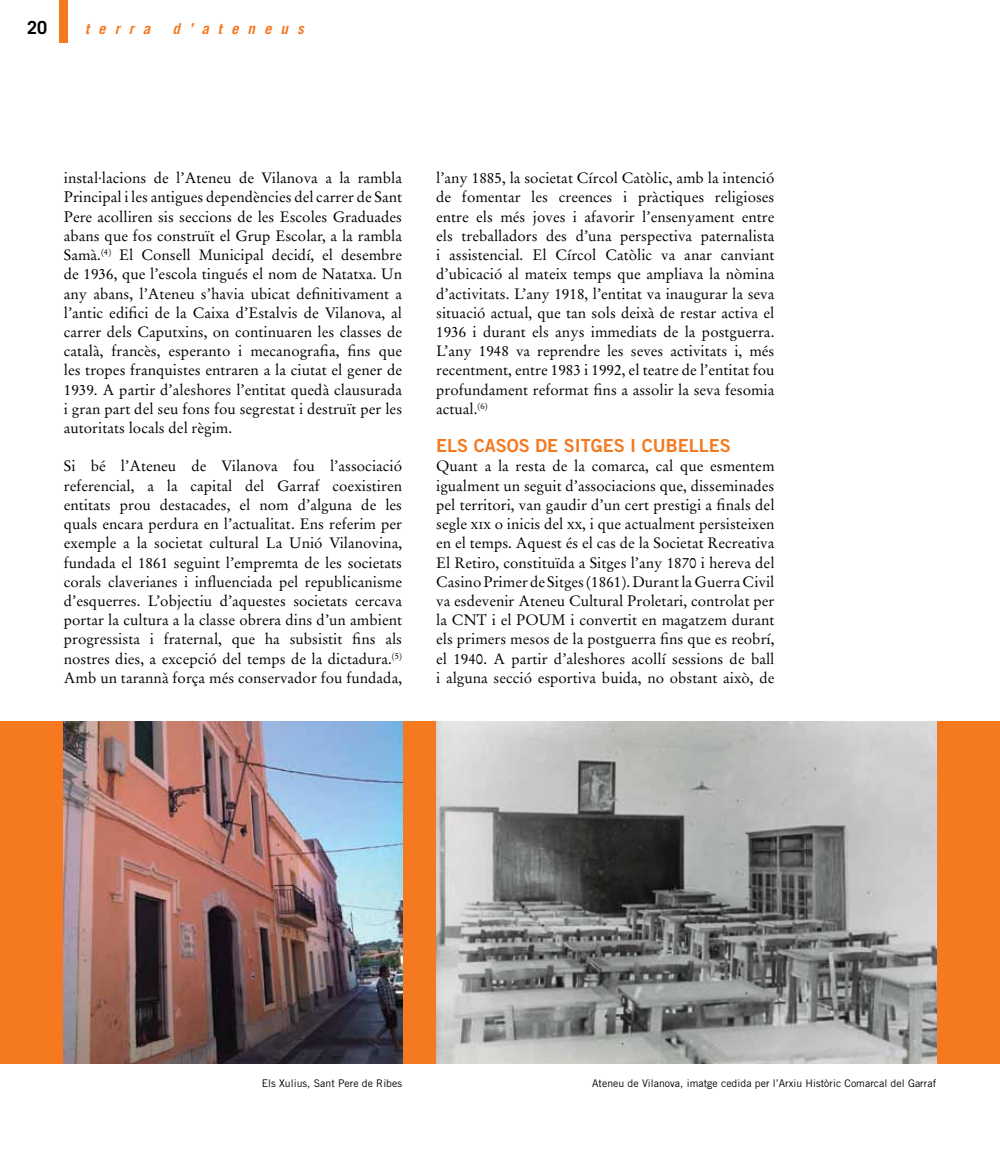
<style>
.page{position:relative;width:1000px;height:1149px;background:#fff}
.page>*{position:absolute;margin:0;border:0;box-sizing:border-box;transform-origin:0 0}
.t1{font:18px "Trade Gothic LT Std Bd 2";color:#f47920}
.t2{font:700 18px "Trade Gothic LT Std";color:#000}
.t3{font:15px/19.2px "Stempel Garamond LT Std";color:#000;text-align:justify}
.t4{font:italic 700 15px "Trade Gothic LT Std";letter-spacing:.6em;color:#f47920}
.t5{font:10.5px "Trade Gothic LT Std";letter-spacing:.005em;color:#000}
</style>
<div class="page">
<div style="left:60px;top:0;width:8px;height:43px;background:#f47920"></div>
<div style="left:0;top:721px;width:999px;height:342px;background:#f47920"></div>
<img style="left:64px;top:721px;width:338px;height:342px">
<img style="left:436px;top:721px;width:499px;height:342px">
<p class="t2" style="left:27px;top:16px;width:22px">20</p>
<p class="t4" style="left:85px;top:19px;width:67px">terra</p>
<p class="t4" style="left:172px;top:19px;width:133px">d’ateneus</p>
<p class="t3" style="left:64px;top:168px;width:340px">instal·lacions de l’Ateneu de Vilanova a la rambla Principal i les antigues dependències del carrer de Sant Pere acolliren sis seccions de les Escoles Graduades abans que fos construït el Grup Escolar, a la rambla Samà.<sup>(4)</sup> El Consell Municipal decidí, el desembre de 1936, que l’escola tingués el nom de Natatxa. Un any abans, l’Ateneu s’havia ubicat definitivament a l’antic edifici de la Caixa d’Estalvis de Vilanova, al carrer dels Caputxins, on continuaren les classes de català, francès, esperanto i mecanografia, fins que les tropes franquistes entraren a la ciutat el gener de 1939. A partir d’aleshores l’entitat quedà clausurada i gran part del seu fons fou segrestat i destruït per les autoritats locals del règim.</p>
<p class="t3" style="left:64px;top:456px;width:340px">Si bé l’Ateneu de Vilanova fou l’associació referencial, a la capital del Garraf coexistiren entitats prou destacades, el nom d’alguna de les quals encara perdura en l’actualitat. Ens referim per exemple a la societat cultural La Unió Vilanovina, fundada el 1861 seguint l’empremta de les societats corals claverianes i influenciada pel republicanisme d’esquerres. L’objectiu d’aquestes societats cercava portar la cultura a la classe obrera dins d’un ambient progressista i fraternal, que ha subsistit fins als nostres dies, a excepció del temps de la dictadura.<sup>(5)<br></sup>Amb un tarannà força més conservador fou fundada,</p>
<p class="t3" style="left:436px;top:168px;width:340px">l’any 1885, la societat Círcol Catòlic, amb la intenció de fomentar les creences i pràctiques religioses entre els més joves i afavorir l’ensenyament entre els treballadors des d’una perspectiva paternalista i assistencial. El Círcol Catòlic va anar canviant d’ubicació al mateix temps que ampliava la nòmina d’activitats. L’any 1918, l’entitat va inaugurar la seva situació actual, que tan sols deixà de restar activa el 1936 i durant els anys immediats de la postguerra.<br>L’any 1948 va reprendre les seves activitats i, més recentment, entre 1983 i 1992, el teatre de l’entitat fou profundament reformat fins a assolir la seva fesomia actual.<sup>(6)</sup></p>
<p class="t1" style="left:436px;top:434px;width:149px">ELS CASOS DE SITGES</p>
<p class="t1" style="left:630px;top:434px;width:35px">I CUBELLES</p>
<p class="t3" style="left:436px;top:456px;width:340px">Quant a la resta de la comarca, cal que esmentem igualment un seguit d’associacions que, disseminades pel territori, van gaudir d’un cert prestigi a finals del segle xix o inicis del xx, i que actualment persisteixen en el temps. Aquest és el cas de la Societat Recreativa El Retiro, constituïda a Sitges l’any 1870 i hereva del Casino Primer de Sitges (1861). Durant la Guerra Civil va esdevenir Ateneu Cultural Proletari, controlat per la CNT i el POUM i convertit en magatzem durant els primers mesos de la postguerra fins que es reobrí, el 1940. A partir d’aleshores acollí sessions de ball i alguna secció esportiva buida, no obstant això, de</p>
<p class="t5" style="left:262px;top:1076px;width:142px">Els Xulius, Sant Pere de Ribes</p>
<p class="t5" style="left:592px;top:1076px;width:345px">Ateneu de Vilanova, imatge cedida per l’Arxiu Històric Comarcal del Garraf</p>
</div>
